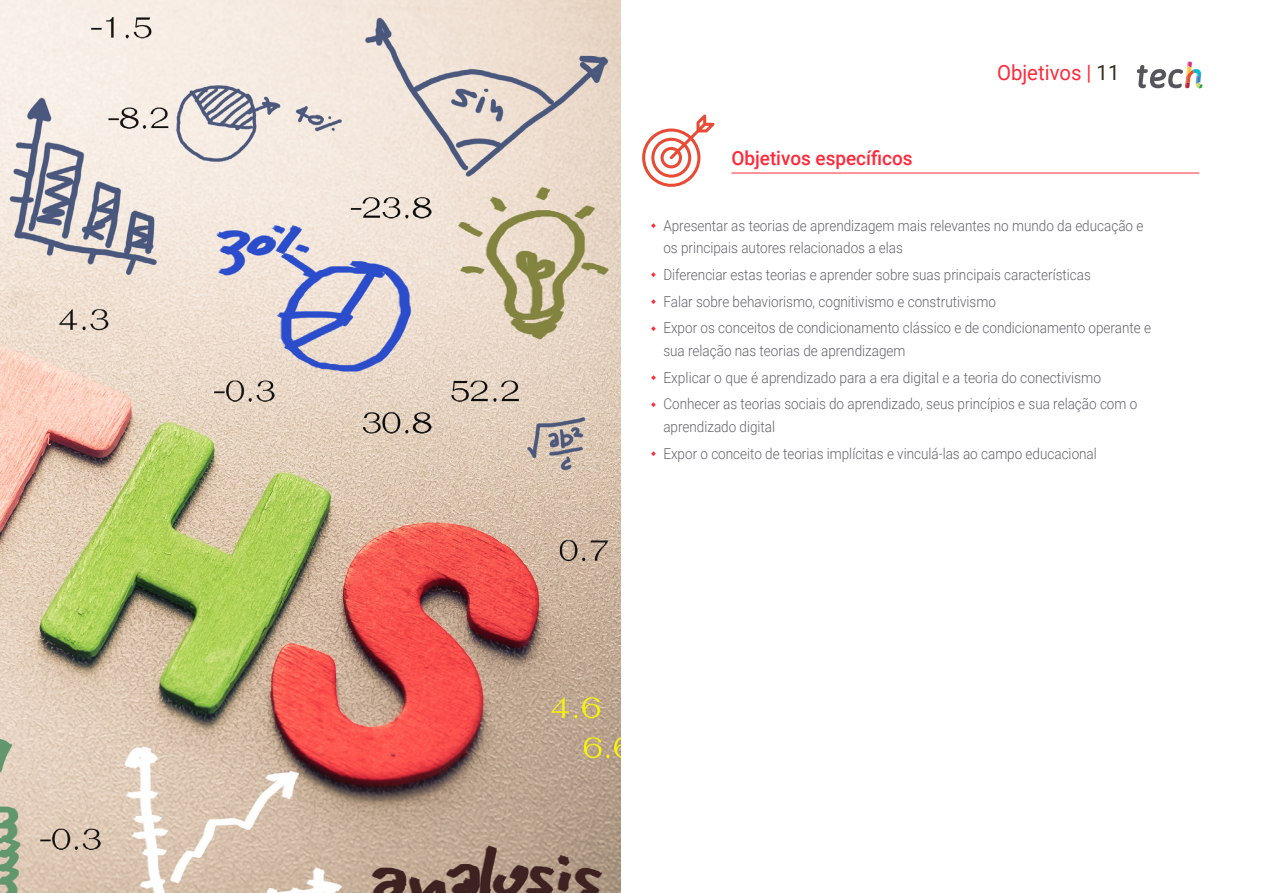
<style>
.page{position:relative;width:1263px;height:893px;background:#fff}
.page>*{position:absolute;margin:0;border:0;box-sizing:border-box;transform-origin:0 0}
.t1{font:21px "Roboto";color:#fc2a3b}
.t2{font:500 19.5px "Roboto";color:#ff293a}
.t3{font:300 15px/26.7px "Roboto";color:#61646a;scale:.9 1}
.s1{color:#322e1f}
</style>
<div class="page">
<svg style="left:1137px;top:62px;width:65px;height:27px"></svg>
<img style="left:0;top:0;width:621px;height:893px">
<hr style="left:731px;top:173px;width:468px;height:1px;background:#ff293a">
<svg style="left:642px;top:114px;width:72px;height:73px"></svg>
<h2 class="t2" style="left:731px;top:144px;width:183px">Objetivos específicos</h2>
<h1 class="t1" style="left:997px;top:57px;width:124px">Objetivos | <span class="s1">11</span></h1>
<p class="t3" style="left:663px;top:213px;width:535px;line-height:22.5px">Apresentar as teorias de aprendizagem mais relevantes no mundo da educação e os principais autores relacionados a elas</p>
<p class="t3" style="left:663px;top:261px;width:543px">Diferenciar estas teorias e aprender sobre suas principais características<br>Falar sobre behaviorismo, cognitivismo e construtivismo<br>Expor os conceitos de condicionamento clássico e de condicionamento operante e</p>
<p class="t3" style="left:663px;top:337px;width:528px">sua relação nas teorias de aprendizagem<br>Explicar o que é aprendizado para a era digital e a teoria do conectivismo<br>Conhecer as teorias sociais do aprendizado, seus princípios e sua relação com o</p>
<p class="t3" style="left:663px;top:413px;width:483px">aprendizado digital<br>Expor o conceito de teorias implícitas e vinculá-las ao campo educacional</p>
</div>
